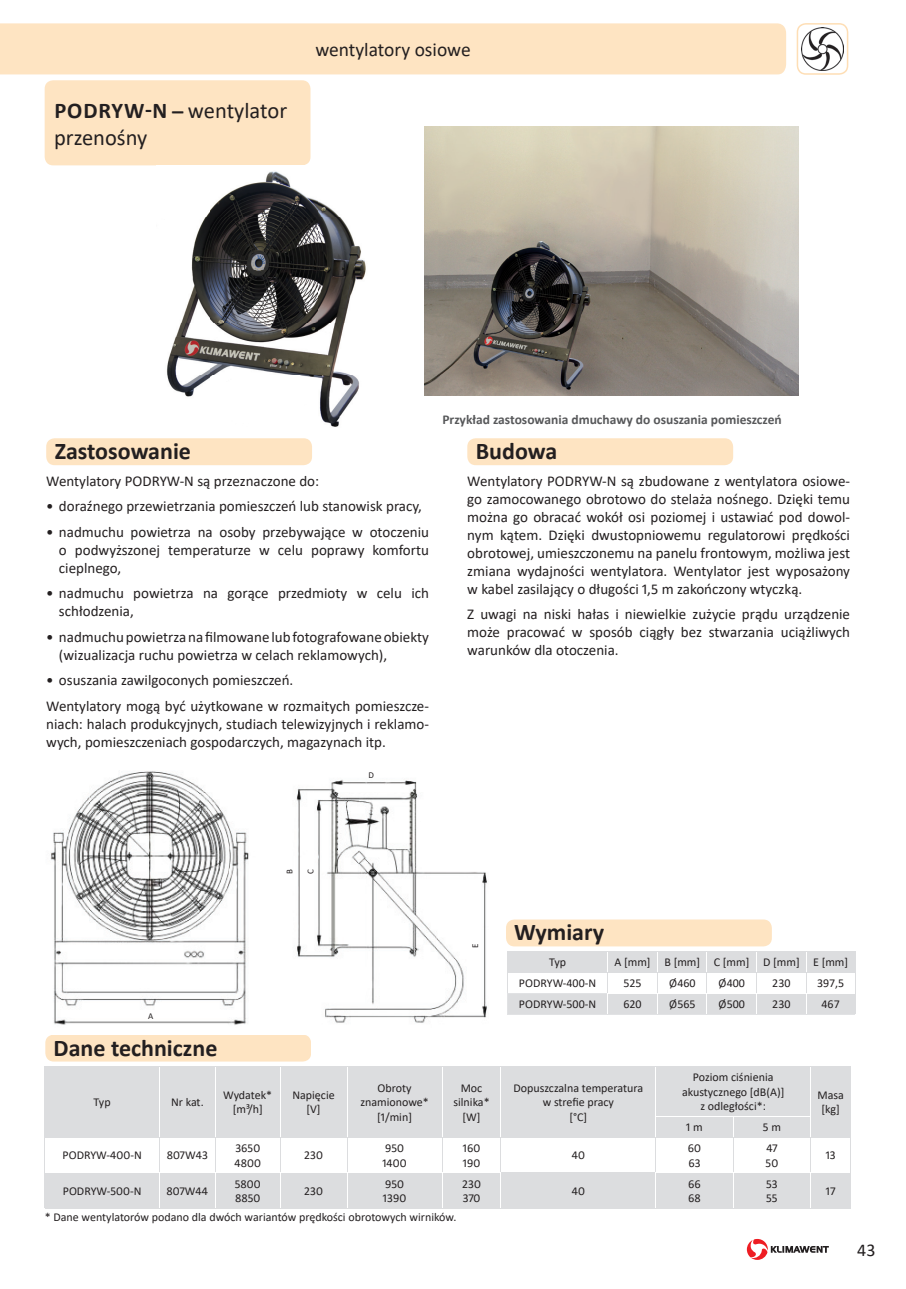
<style>
.page{position:relative;width:906px;height:1289px;background:#fff}
.page>*{position:absolute;margin:0;border:0;box-sizing:border-box;transform-origin:0 0}
.t1{font:700 24px "Calibri";color:#231f20}
.t2{font:22.5px/27px "Calibri";color:#231f20}
.t3{font:19.5px "Calibri";color:#231f20}
.t4{font:18px "Calibri";color:#231f20}
.t5{font:15px/18px "Calibri";color:#231f20}
.t6{font:700 13.5px "Calibri";color:#57585a}
.t7{font:12px/14.4px "Calibri";color:#231f20}
.t8{font:9px "Calibri";color:#231f20}
.s1{font-weight:700}
</style>
<div class="page">
<svg style="left:747px;top:1238px;width:82px;height:21px"></svg>
<div style="left:0;top:23px;width:786px;height:51px;background:#fee4c2"></div>
<svg style="left:796px;top:23px;width:52px;height:52px"></svg>
<img style="left:801px;top:28px;width:42px;height:42px">
<div style="left:45px;top:80px;width:265px;height:85px;background:#fee4c2;border-radius:9px"></div>
<div style="left:46px;top:438px;width:266px;height:27px;background:#fee4c2;border-radius:9px"></div>
<div style="left:467px;top:438px;width:266px;height:27px;background:#fee4c2;border-radius:9px"></div>
<img style="left:167px;top:171px;width:199px;height:256px">
<img style="left:50px;top:771px;width:437px;height:254px">
<div style="left:46px;top:1067px;width:804px;height:49px;background:#dcdddf"></div>
<hr style="left:159px;top:1066px;width:1px;height:50px;background:#fff">
<hr style="left:215px;top:1066px;width:1px;height:50px;background:#fff">
<hr style="left:280px;top:1066px;width:1px;height:50px;background:#fff">
<hr style="left:347px;top:1066px;width:1px;height:50px;background:#fff">
<hr style="left:442px;top:1066px;width:1px;height:50px;background:#fff">
<hr style="left:501px;top:1066px;width:1px;height:50px;background:#fff">
<hr style="left:655px;top:1066px;width:1px;height:49px;background:#fff">
<hr style="left:810px;top:1066px;width:1px;height:49px;background:#fff">
<hr style="left:655px;top:1115px;width:78px;height:1px;background:#fff">
<hr style="left:733px;top:1115px;width:78px;height:1px;background:#fff">
<hr style="left:45px;top:1066px;width:114px;height:1px;background:#dcdddf">
<hr style="left:45px;top:1066px;width:1px;height:50px;background:#dcdddf">
<hr style="left:159px;top:1066px;width:56px;height:1px;background:#dcdddf">
<hr style="left:215px;top:1066px;width:65px;height:1px;background:#dcdddf">
<hr style="left:280px;top:1066px;width:67px;height:1px;background:#dcdddf">
<hr style="left:347px;top:1066px;width:95px;height:1px;background:#dcdddf">
<hr style="left:442px;top:1066px;width:59px;height:1px;background:#dcdddf">
<hr style="left:501px;top:1066px;width:155px;height:1px;background:#dcdddf">
<hr style="left:656px;top:1066px;width:77px;height:1px;background:#dcdddf">
<hr style="left:733px;top:1066px;width:77px;height:1px;background:#dcdddf">
<hr style="left:810px;top:1066px;width:41px;height:1px;background:#dcdddf">
<hr style="left:850px;top:1066px;width:1px;height:50px;background:#dcdddf">
<svg style="left:45px;top:1116px;width:806px;height:91px"></svg>
<hr style="left:45px;top:1137px;width:1px;height:35px;background:#dcdddf">
<hr style="left:501px;top:1207px;width:155px;height:1px;background:#dcdddf">
<hr style="left:850px;top:1137px;width:1px;height:35px;background:#dcdddf">
<hr style="left:45px;top:1172px;width:1px;height:35px;background:#dcdddf">
<hr style="left:45px;top:1207px;width:114px;height:1px;background:#dcdddf">
<hr style="left:159px;top:1207px;width:56px;height:1px;background:#dcdddf">
<hr style="left:215px;top:1207px;width:65px;height:1px;background:#dcdddf">
<hr style="left:280px;top:1207px;width:67px;height:1px;background:#dcdddf">
<hr style="left:347px;top:1207px;width:95px;height:1px;background:#dcdddf">
<hr style="left:442px;top:1207px;width:59px;height:1px;background:#dcdddf">
<hr style="left:850px;top:1172px;width:1px;height:35px;background:#dcdddf">
<hr style="left:656px;top:1207px;width:77px;height:1px;background:#dcdddf">
<hr style="left:733px;top:1207px;width:77px;height:1px;background:#dcdddf">
<hr style="left:810px;top:1207px;width:41px;height:1px;background:#dcdddf">
<hr style="left:501px;top:1172px;width:1px;height:35px;background:#fff">
<hr style="left:655px;top:1172px;width:1px;height:35px;background:#fff">
<img style="left:425px;top:126px;width:373px;height:269px">
<div style="left:45px;top:1035px;width:266px;height:26px;background:#fee4c2"></div>
<svg style="left:508px;top:951px;width:348px;height:63px"></svg>
<hr style="left:508px;top:1014px;width:99px;height:1px;background:#e1e2e4">
<hr style="left:607px;top:1014px;width:51px;height:1px;background:#e1e2e4">
<hr style="left:658px;top:1014px;width:49px;height:1px;background:#e1e2e4">
<hr style="left:707px;top:1014px;width:49px;height:1px;background:#e1e2e4">
<hr style="left:756px;top:1014px;width:50px;height:1px;background:#e1e2e4">
<hr style="left:806px;top:1014px;width:49px;height:1px;background:#e1e2e4">
<div style="left:506px;top:919px;width:266px;height:27px;background:#fee4c2;border-radius:9px"></div>
<h2 class="t2" style="left:54px;top:96px;width:235px"><span class="s1">PODRYW-N ̶</span>wentylator przenośny</h2>
<h3 class="t3" style="left:315px;top:36px;width:157px">wentylatory osiowe</h3>
<p class="t6" style="left:442px;top:410px;width:341px">Przykład zastosowania dmuchawy do osuszania pomieszczeń</p>
<h1 class="t1" style="left:55px;top:434px;width:138px">Zastosowanie</h1>
<p class="t5" style="left:46px;top:471px;width:274px">Wentylatory PODRYW-N są przeznaczone do:</p>
<p class="t5" style="left:46px;top:497px;width:377px">• doraźnego przewietrzania pomieszczeń lub stanowisk pracy,</p>
<p class="t5" style="left:59px;top:522px;width:371px;text-align:justify;text-indent:-13px">• nadmuchu powietrza na osoby przebywające w otoczeniu o podwyższonej temperaturze w celu poprawy komfortu cieplnego,</p>
<p class="t5" style="left:59px;top:584px;width:371px;text-indent:-13px">• nadmuchu powietrza na gorące przedmioty w celu ich schłodzenia,</p>
<p class="t5" style="left:59px;top:627px;width:371px;text-indent:-13px">• nadmuchu powietrza na filmowane lub fotografowane obiekty (wizualizacja ruchu powietrza w celach reklamowych),</p>
<p class="t5" style="left:46px;top:667px;width:384px;line-height:25.5px">• osuszania zawilgoconych pomieszczeń.<br>Wentylatory mogą być użytkowane w rozmaitych pomieszcze-</p>
<p class="t5" style="left:46px;top:714px;width:384px">niach: halach produkcyjnych, studiach telewizyjnych i reklamo&shy;wych, pomieszczeniach gospodarczych, magazynach itp.</p>
<p class="t8" style="left:148px;top:1009px;width:7px">A</p>
<h1 class="t1" style="left:54px;top:1030px;width:165px">Dane techniczne</h1>
<p class="t8" style="left:283px;top:874px;width:6px;rotate:-90deg">B</p>
<p class="t8" style="left:304px;top:874px;width:6px;rotate:-90deg">C</p>
<p class="t8" style="left:369px;top:768px;width:7px">D</p>
<h1 class="t1" style="left:476px;top:434px;width:83px">Budowa</h1>
<p class="t5" style="left:467px;top:471px;width:384px;text-align:justify">Wentylatory PODRYW-N są zbudowane z wentylatora osiowe&shy;go zamocowanego obrotowo do stelaża nośnego. Dzięki temu można go obracać wokół osi poziomej i ustawiać pod dowol&shy;nym kątem. Dzięki dwustopniowemu regulatorowi prędkości obrotowej, umieszczonemu na panelu frontowym, możliwa jest zmiana wydajności wentylatora. Wentylator jest wyposażony w kabel zasilający o długości 1,5 m zakończony wtyczką.</p>
<p class="t5" style="left:467px;top:605px;width:384px;text-align:justify">Z uwagi na niski hałas i niewielkie zużycie prądu urządzenie może pracować w sposób ciągły bez stwarzania uciążliwych warunków dla otoczenia.</p>
<p class="t8" style="left:469px;top:947px;width:6px;rotate:-90deg">E</p>
<h1 class="t1" style="left:514px;top:915px;width:91px">Wymiary</h1>
<p class="t7" style="left:549px;top:954px;width:19px">Typ</p>
<p class="t7" style="left:614px;top:954px;width:235px">A [mm] B [mm] C [mm] D [mm] E [mm]</p>
<p class="t7" style="left:519px;top:975px;width:79px">PODRYW-400-N</p>
<p class="t7" style="left:623px;top:975px;width:20px">525</p>
<p class="t7" style="left:669px;top:975px;width:28px">Ø460</p>
<p class="t7" style="left:718px;top:975px;width:28px">Ø400</p>
<p class="t7" style="left:772px;top:975px;width:20px">230</p>
<p class="t7" style="left:817px;top:975px;width:29px">397,5</p>
<p class="t7" style="left:519px;top:996px;width:79px">PODRYW-500-N</p>
<p class="t7" style="left:623px;top:996px;width:20px">620</p>
<p class="t7" style="left:669px;top:996px;width:28px">Ø565</p>
<p class="t7" style="left:718px;top:996px;width:28px">Ø500</p>
<p class="t7" style="left:772px;top:996px;width:20px">230</p>
<p class="t7" style="left:821px;top:996px;width:20px">467</p>
<p class="t7" style="left:94px;top:1094px;width:19px">Typ</p>
<p class="t7" style="left:171px;top:1094px;width:34px">Nr kat.</p>
<p class="t7" style="left:223px;top:1087px;width:50px;text-align:center">Wydatek* [m³/h]</p>
<p class="t7" style="left:292px;top:1087px;width:44px;text-align:center">Napięcie [V]</p>
<p class="t7" style="left:360px;top:1080px;width:70px;text-align:center">Obroty znamionowe* [1/min]</p>
<p class="t7" style="left:453px;top:1080px;width:38px;text-align:center">Moc silnika* [W]</p>
<p class="t7" style="left:513px;top:1080px;width:131px;text-align:center">Dopuszczalna temperatura w strefie pracy<br>[°C]</p>
<p class="t7" style="left:682px;top:1069px;width:104px;text-align:center">Poziom ciśnienia akustycznego [dB(A)] z odległości*:</p>
<p class="t7" style="left:686px;top:1119px;width:18px">1 m</p>
<p class="t7" style="left:763px;top:1119px;width:20px">5 m</p>
<p class="t7" style="left:817px;top:1087px;width:28px;text-align:center">Masa [kg]</p>
<p class="t7" style="left:63px;top:1147px;width:81px">PODRYW-400-N</p>
<p class="t7" style="left:167px;top:1147px;width:43px">807W43</p>
<p class="t7" style="left:234px;top:1140px;width:28px">3650<br>4800</p>
<p class="t7" style="left:304px;top:1147px;width:20px">230</p>
<p class="t7" style="left:382px;top:1140px;width:26px">950<br>1400</p>
<p class="t7" style="left:463px;top:1140px;width:19px">160<br>190</p>
<p class="t7" style="left:572px;top:1147px;width:15px">40</p>
<p class="t7" style="left:688px;top:1140px;width:15px">60<br>63</p>
<p class="t7" style="left:765px;top:1140px;width:14px">47<br>50</p>
<p class="t7" style="left:825px;top:1147px;width:12px">13</p>
<p class="t7" style="left:63px;top:1183px;width:80px">PODRYW-500-N</p>
<p class="t7" style="left:167px;top:1183px;width:43px">807W44</p>
<p class="t7" style="left:235px;top:1176px;width:28px">5800<br>8850</p>
<p class="t7" style="left:304px;top:1183px;width:20px">230</p>
<p class="t7" style="left:383px;top:1176px;width:25px">950<br>1390</p>
<p class="t7" style="left:462px;top:1176px;width:20px">230<br>370</p>
<p class="t7" style="left:572px;top:1183px;width:15px">40</p>
<p class="t7" style="left:688px;top:1176px;width:14px">66<br>68</p>
<p class="t7" style="left:766px;top:1176px;width:13px">53<br>55</p>
<p class="t7" style="left:826px;top:1183px;width:11px">17</p>
<p class="t7" style="left:45px;top:1209px;width:413px">* Dane wentylatorów podano dla dwóch wariantów prędkości obrotowych wirników.</p>
<p class="t4" style="left:857px;top:1237px;width:20px">43</p>
</div>
